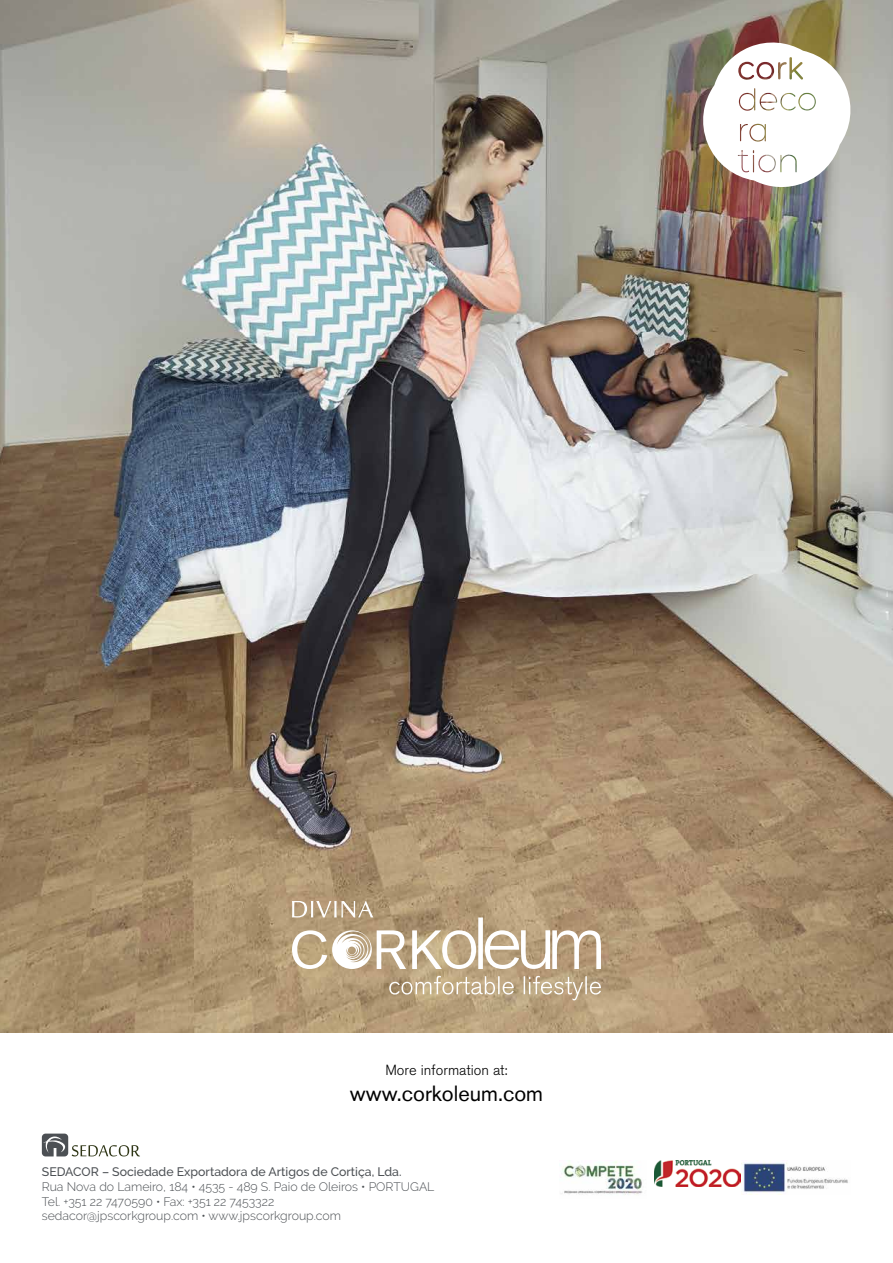
<style>
.page{position:relative;width:893px;height:1263px;background:#fff}
.page>*{position:absolute;margin:0;border:0;box-sizing:border-box;transform-origin:0 0}
.t1{font:21.9px "Akzidenz Grotesk BE";color:#000}
.t2{font:300 14.55px "Akzidenz Grotesk BE";color:#000}
.t3{font:300 12.3px/14.7px "Raleway";color:#4c5054}
.t4{font:500 12.3px "Raleway";color:#4c5054}
</style>
<div class="page">
<img style="left:0;top:0;width:893px;height:1032px">
<svg style="left:42px;top:1133px;width:98px;height:23px"></svg>
<img style="left:559px;top:1161px;width:84px;height:34px">
<img style="left:654px;top:1160px;width:86px;height:27px">
<img style="left:743px;top:1160px;width:105px;height:34px">
<svg style="left:699px;top:40px;width:155px;height:149px"></svg>
<svg style="left:389px;top:976px;width:212px;height:24px;background:#c5b293"></svg>
<svg style="left:292px;top:901px;width:309px;height:68px"></svg>
<p class="t2" style="left:385px;top:1062px;width:124px">More information at:</p>
<h1 class="t1" style="left:350px;top:1080px;width:195px">www.corkoleum.com</h1>
<p class="t4" style="left:42px;top:1165px;width:361px">SEDACOR – Sociedade Exportadora de Artigos de Cortiça, Lda.</p>
<p class="t3" style="left:42px;top:1179px;width:394px">Rua Nova do Lameiro, 184 • 4535 - 489 S. Paio de Oleiros • PORTUGAL<br>Tel. +351 22 7470590 • Fax: +351 22 7453322<br>sedacor@jpscorkgroup.com • www.jpscorkgroup.com</p>
</div>
